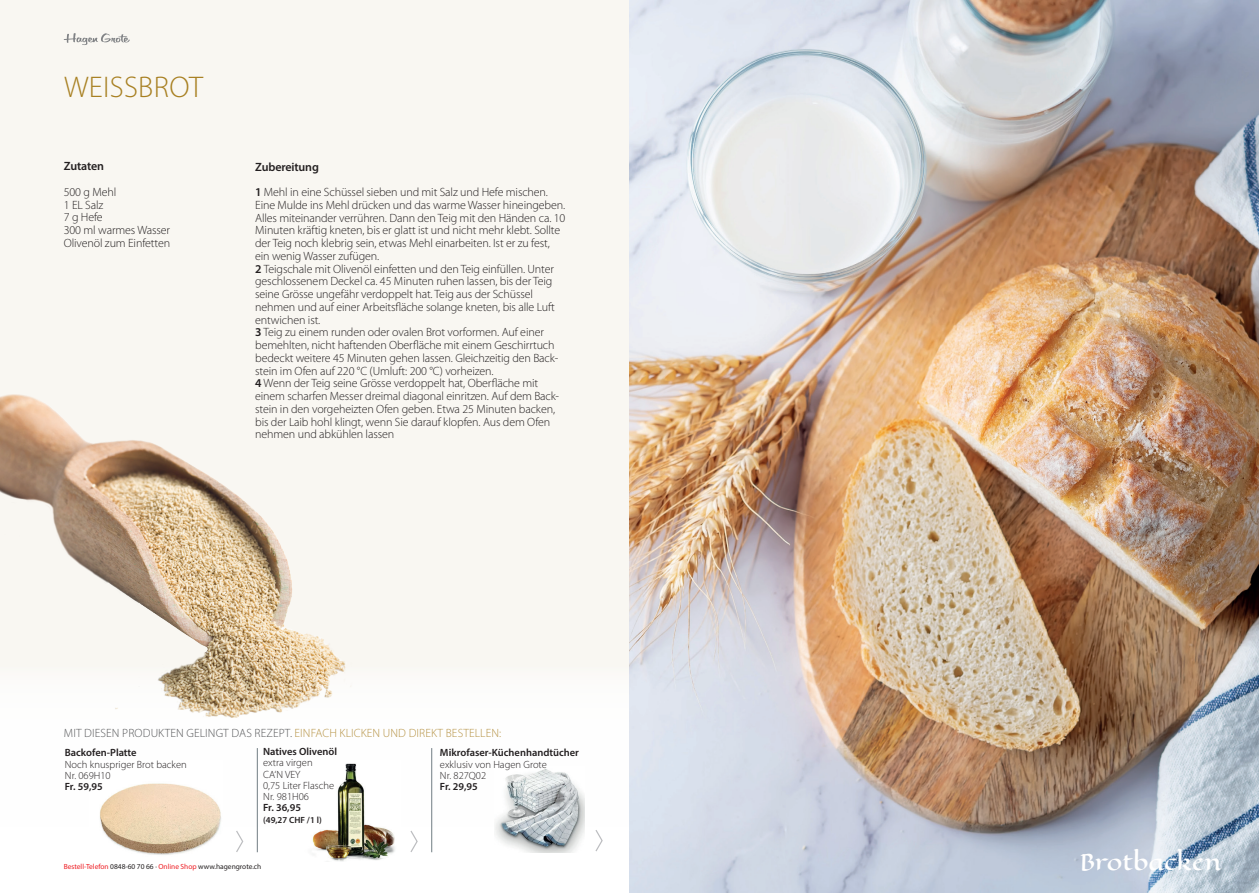
<style>
.page{position:relative;width:1259px;height:893px;background:#fff}
.page>*{position:absolute;margin:0;border:0;box-sizing:border-box;transform-origin:0 0}
.t1{font:300 30px "Myriad Pro";letter-spacing:.01em;color:#a88022}
.t2{font:22.5px "Eagle Lake";letter-spacing:-.01em;color:#fff}
.t3{font:300 12px/12.8px "Myriad Pro";letter-spacing:-.01em;color:#231f20}
.t4{font:300 12px "Myriad Pro";letter-spacing:.01em;color:#57585a}
.t5{font:600 12px "Myriad Pro";letter-spacing:-.015em;color:#231f20}
.t6{font:300 10.5px/11.2px "Myriad Pro";color:#231f20}
.t7{font:600 10.5px "Myriad Pro";color:#231f20}
.t8{font:600 9px "Myriad Pro";color:#231f20}
.t9{font:7.35px "Myriad Pro";color:#231f20}
.s1{font-weight:600}
.s2{color:#b69345}
.s3{color:#ee1d23}
</style>
<div class="page">
<div style="left:0;top:0;width:887px;height:893px;background:#f9f7f2"></div>
<div style="left:0;top:663px;width:1259px;height:230px;background:#fff"></div>
<hr style="left:257px;top:748px;width:1px;height:104px;background:#717d83">
<hr style="left:431px;top:748px;width:1px;height:104px;background:#717d83">
<svg style="left:236px;top:831px;width:8px;height:21px"></svg>
<svg style="left:410px;top:831px;width:8px;height:21px"></svg>
<svg style="left:595px;top:830px;width:8px;height:22px"></svg>
<img style="left:629px;top:0;width:630px;height:893px">
<img style="left:495px;top:769px;width:89px;height:83px">
<img style="left:312px;top:763px;width:83px;height:98px">
<img style="left:100px;top:783px;width:121px;height:72px">
<img style="left:0;top:394px;width:353px;height:324px">
<svg style="left:64px;top:33px;width:66px;height:12px"></svg>
<h1 class="t1" style="left:64px;top:69px;width:141px">WEISSBROT</h1>
<p class="t5" style="left:64px;top:159px;width:42px">Zutaten</p>
<p class="t3" style="left:64px;top:185px;width:108px">500 g Mehl<br>1 EL Salz<br>7 g Hefe<br>300 ml warmes Wasser<br>Olivenöl zum Einfetten</p>
<p class="t3" style="left:255px;top:154px;width:294px;line-height:25.5px"><span class="s1">Zubereitung<br>1</span> Mehl in eine Schüssel sieben und mit Salz und Hefe mischen.</p>
<p class="t3" style="left:255px;top:198px;width:312px">Eine Mulde ins Mehl drücken und das warme Wasser hineingeben.<br>Alles miteinander verrühren. Dann den Teig mit den Händen ca. 10<br>Minuten kräftig kneten, bis er glatt ist und nicht mehr klebt. Sollte der Teig noch klebrig sein, etwas Mehl einarbeiten. Ist er zu fest, ein wenig Wasser zufügen.<br><span class="s1">2</span> Teigschale mit Olivenöl einfetten und den Teig einfüllen. Unter geschlossenem Deckel ca. 45 Minuten ruhen lassen, bis der Teig seine Grösse ungefähr verdoppelt hat. Teig aus der Schüssel nehmen und auf einer Arbeitsfläche solange kneten, bis alle Luft entwichen ist.<br><span class="s1">3</span> Teig zu einem runden oder ovalen Brot vorformen. Auf einer bemehlten, nicht haftenden Oberfläche mit einem Geschirrtuch bedeckt weitere 45 Minuten gehen lassen. Gleichzeitig den Back&shy;stein im Ofen auf 220 °C (Umluft: 200 °C) vorheizen.<br><span class="s1">4</span> Wenn der Teig seine Grösse verdoppelt hat, Oberfläche mit einem scharfen Messer dreimal diagonal einritzen. Auf dem Back&shy;stein in den vorgeheizten Ofen geben. Etwa 25 Minuten backen, bis der Laib hohl klingt, wenn Sie darauf klopfen. Aus dem Ofen nehmen und abkühlen lassen</p>
<p class="t4" style="left:64px;top:726px;width:439px">MIT DIESEN PRODUKTEN GELINGT DAS REZEPT. <span class="s2">EINFACH KLICKEN UND DIREKT BESTELLEN:</span></p>
<p class="t7" style="left:65px;top:746px;width:73px">Backofen-Platte</p>
<p class="t6" style="left:65px;top:758px;width:123px">Noch knuspriger Brot backen<br>Nr. 069H10</p>
<p class="t7" style="left:65px;top:780px;width:39px">Fr. 59,95</p>
<p class="t7" style="left:263px;top:745px;width:75px">Natives Olivenöl</p>
<p class="t6" style="left:263px;top:757px;width:73px">extra virgen<br>CA‘N VEY<br>0,75 Liter Flasche<br>Nr. 981H06</p>
<p class="t7" style="left:263px;top:801px;width:39px">Fr. 36,95</p>
<p class="t8" style="left:263px;top:814px;width:60px">(49,27 CHF /1 l)</p>
<p class="t9" style="left:64px;top:862px;width:199px"><span class="s3">Bestell-Telefon</span> 0848-60 70 66 · <span class="s3">Online Shop</span> www.hagengrote.ch</p>
<p class="t7" style="left:440px;top:746px;width:141px">Mikrofaser-Küchenhandtücher</p>
<p class="t6" style="left:440px;top:758px;width:108px">exklusiv von Hagen Grote<br>Nr. 827Q02</p>
<p class="t7" style="left:440px;top:780px;width:39px">Fr. 29,95</p>
<h2 class="t2" style="left:1079px;top:843px;width:144px">Brotbacken</h2>
</div>
